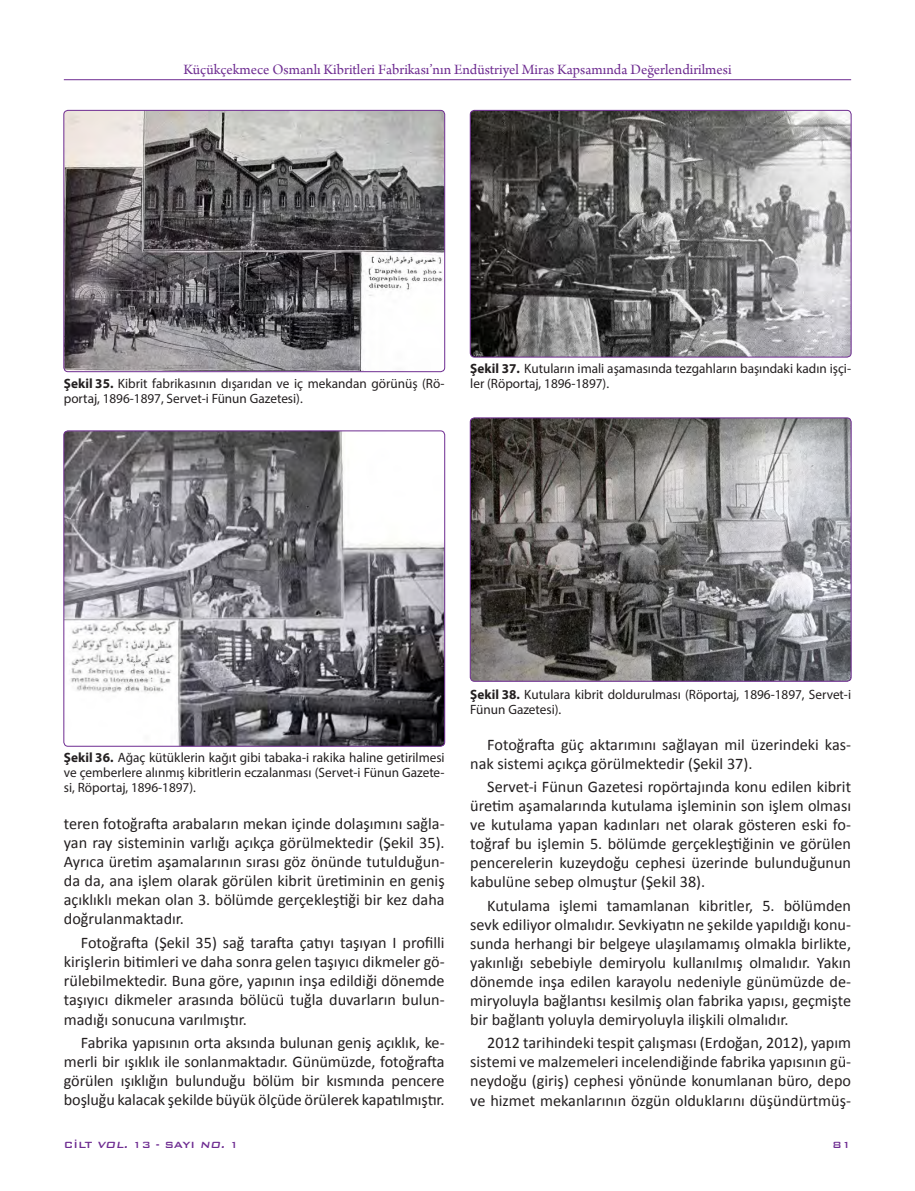
<style>
.page{position:relative;width:915px;height:1191px;background:#fff}
.page>*{position:absolute;margin:0;border:0;box-sizing:border-box;transform-origin:0 0}
._02__Megaron_Yazi_Me{font:16.2px/19px "Calibri";color:#231f20;text-align:justify}
.t1{font:15px "Arno Pro";color:#6e2c91}
._03__Megaron_Sekil_A{font:13.5px/15px "Myriad Pro";color:#231f20}
.t2{font:500 12px "Bank Gothic BT";color:#6e2c91}
.s1{font-weight:700}
.s2{font-style:italic}
</style>
<div class="page">
<hr style="left:64px;top:79px;width:786px;height:1px;background:#6e2c91">
<img style="left:64px;top:110px;width:380px;height:262px">
<div style="left:64px;top:110px;width:381px;height:262px;border:1px solid #6e2c91;border-radius:4px"></div>
<img style="left:64px;top:431px;width:380px;height:315px">
<div style="left:64px;top:430px;width:381px;height:316px;border:1px solid #6e2c91;border-radius:4px"></div>
<img style="left:470px;top:110px;width:380px;height:247px">
<div style="left:470px;top:110px;width:381px;height:247px;border:1px solid #6e2c91;border-radius:4px"></div>
<img style="left:470px;top:418px;width:380px;height:263px">
<div style="left:470px;top:418px;width:381px;height:263px;border:1px solid #6e2c91;border-radius:4px"></div>
<p class="t1" style="left:183px;top:61px;width:549px">Küçükçekmece Osmanlı Kibritleri Fabrikası’nın Endüstriyel Miras Kapsamında Değerlendirilmesi</p>
<p class="_03__Megaron_Sekil_A" style="left:64px;top:376px;width:382px"><span class="s1">Şekil 35.</span> Kibrit fabrikasının dışarıdan ve iç mekandan görünüş (Rö&shy;portaj, 1896-1897, Servet-i Fünun Gazetesi).</p>
<p class="_03__Megaron_Sekil_A" style="left:470px;top:361px;width:382px"><span class="s1">Şekil 37.</span> Kutuların imali aşamasında tezgahların başındaki kadın işçi&shy;ler (Röportaj, 1896-1897).</p>
<p class="_03__Megaron_Sekil_A" style="left:64px;top:750px;width:382px;text-align:justify"><span class="s1">Şekil 36.</span> Ağaç kütüklerin kağıt gibi tabaka-i rakika haline getirilmesi ve çemberlere alınmış kibritlerin eczalanması (Servet-i Fünun Gazete&shy;si, Röportaj, 1896-1897).</p>
<p class="_02__Megaron_Yazi_Me" style="left:64px;top:813px;width:382px">teren fotoğrafta arabaların mekan içinde dolaşımını sağla&shy;yan ray sisteminin varlığı açıkça görülmektedir (Şekil 35).<br>Ayrıca üretim aşamalarının sırası göz önünde tutulduğun&shy;da da, ana işlem olarak görülen kibrit üretiminin en geniş açıklıklı mekan olan 3. bölümde gerçekleştiği bir kez daha doğrulanmaktadır.</p>
<p class="_02__Megaron_Yazi_Me" style="left:64px;top:932px;width:382px;text-indent:17px">Fotoğrafta (Şekil 35) sağ tarafta çatıyı taşıyan I profilli kirişlerin bitimleri ve daha sonra gelen taşıyıcı dikmeler gö&shy;rülebilmektedir. Buna göre, yapının inşa edildiği dönemde taşıyıcı dikmeler arasında bölücü tuğla duvarların bulun&shy;madığı sonucuna varılmıştır.</p>
<p class="_02__Megaron_Yazi_Me" style="left:64px;top:1032px;width:382px;text-indent:17px">Fabrika yapısının orta aksında bulunan geniş açıklık, ke&shy;merli bir ışıklık ile sonlanmaktadır. Günümüzde, fotoğrafta görülen ışıklığın bulunduğu bölüm bir kısmında pencere boşluğu kalacak şekilde büyük ölçüde örülerek kapatılmıştır.</p>
<p class="_03__Megaron_Sekil_A" style="left:470px;top:686px;width:382px"><span class="s1">Şekil 38.</span> Kutulara kibrit doldurulması (Röportaj, 1896-1897, Servet-i<br>Fünun Gazetesi).</p>
<p class="_02__Megaron_Yazi_Me" style="left:470px;top:734px;width:382px;text-indent:17px">Fotoğrafta güç aktarımını sağlayan mil üzerindeki kas&shy;nak sistemi açıkça görülmektedir (Şekil 37).</p>
<p class="_02__Megaron_Yazi_Me" style="left:470px;top:776px;width:382px;text-indent:17px">Servet-i Fünun Gazetesi ropörtajında konu edilen kibrit üretim aşamalarında kutulama işleminin son işlem olması ve kutulama yapan kadınları net olarak gösteren eski fo&shy;toğraf bu işlemin 5. bölümde gerçekleştiğinin ve görülen pencerelerin kuzeydoğu cephesi üzerinde bulunduğunun kabulüne sebep olmuştur (Şekil 38).</p>
<p class="_02__Megaron_Yazi_Me" style="left:470px;top:895px;width:382px;text-indent:17px">Kutulama işlemi tamamlanan kibritler, 5. bölümden sevk ediliyor olmalıdır. Sevkiyatın ne şekilde yapıldığı konu&shy;sunda herhangi bir belgeye ulaşılamamış olmakla birlikte, yakınlığı sebebiyle demiryolu kullanılmış olmalıdır. Yakın dönemde inşa edilen karayolu nedeniyle günümüzde de&shy;miryoluyla bağlantısı kesilmiş olan fabrika yapısı, geçmişte bir bağlantı yoluyla demiryoluyla ilişkili olmalıdır.</p>
<p class="_02__Megaron_Yazi_Me" style="left:470px;top:1032px;width:382px;text-indent:17px">2012 tarihindeki tespit çalışması (Erdoğan, 2012), yapım sistemi ve malzemeleri incelendiğinde fabrika yapısının gü&shy;neydoğu (giriş) cephesi yönünde konumlanan büro, depo ve hizmet mekanlarının özgün olduklarını düşündürtmüş-</p>
<p class="t2" style="left:64px;top:1138px;width:176px">CİLT <span class="s2">VOL.</span> 13 - SAYI <span class="s2">NO.</span> 1</p>
<p class="t2" style="left:832px;top:1138px;width:20px">81</p>
</div>
